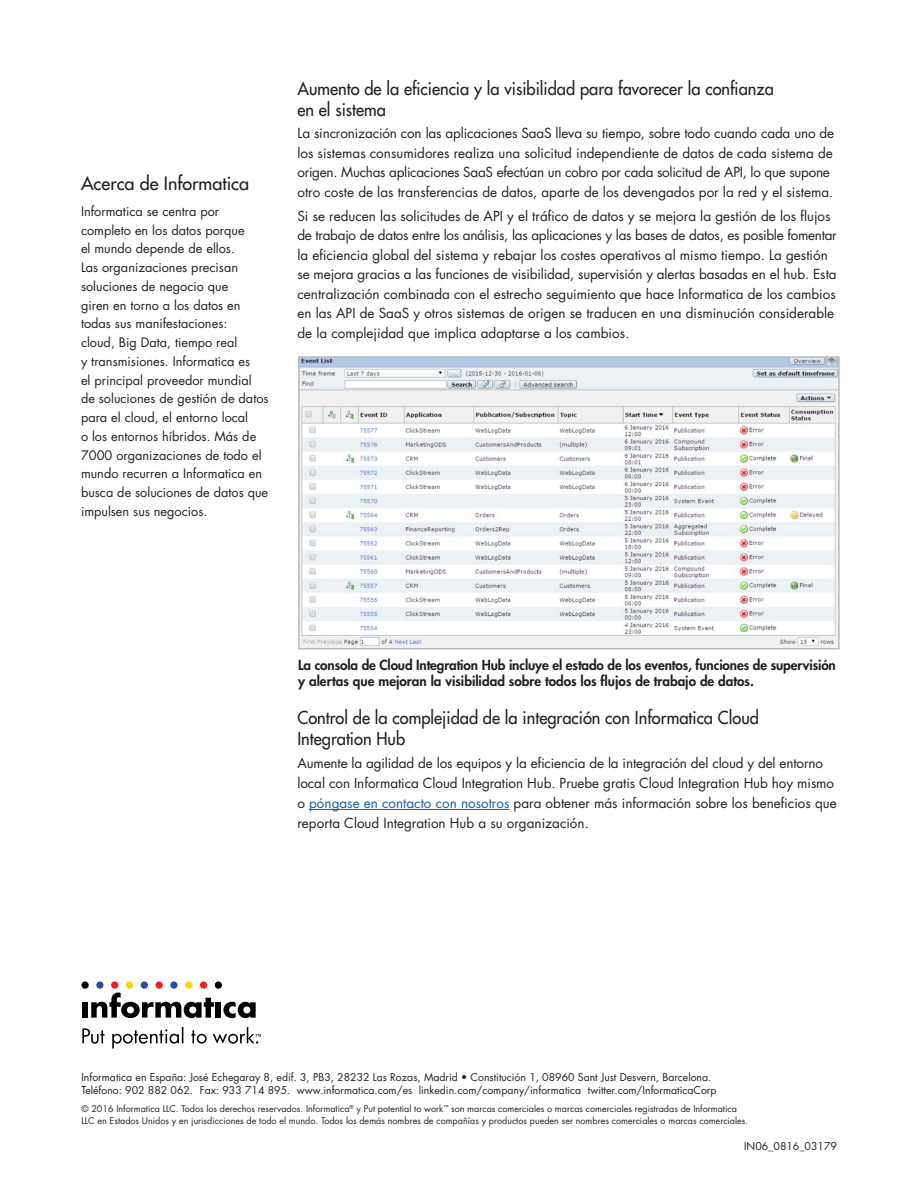
<style>
.page{position:relative;width:918px;height:1188px;background:#fff}
.page>*{position:absolute;margin:0;border:0;box-sizing:border-box;transform-origin:0 0}
.about_infa_header{font:500 18px "Futura Std";color:#231f20}
.header_2{font:500 17.4px/20.9px "Futura Std";color:#231f20;scale:.95 1}
.body_text{font:13.5px/19.5px "Futura Std";color:#231f20}
.t1{font:800 13.5px/16.2px "Futura Std";letter-spacing:-.01em;color:#231f20}
.about_infa_body_text{font:12.75px/18.8px "Futura Std";color:#231f20}
.t2{font:10.5px/13.5px "Futura Std";color:#231f20}
.t3{font:9px/12px "Futura Std";color:#231f20}
.s1{color:#175d9e}
</style>
<div class="page">
<div style="left:82px;top:1002px;width:6px;height:16px;background:#010101"></div>
<svg style="left:91px;top:993px;width:123px;height:25px"></svg>
<div style="left:216px;top:1002px;width:5px;height:16px;background:#010101"></div>
<svg style="left:223px;top:1002px;width:33px;height:16px"></svg>
<div style="left:81px;top:981px;width:8px;height:8px;background:#010101;border-radius:50%"></div>
<div style="left:96px;top:981px;width:8px;height:8px;background:#244ea1;border-radius:50%"></div>
<div style="left:111px;top:981px;width:7px;height:8px;background:#ee1d23;border-radius:50%"></div>
<div style="left:126px;top:981px;width:7px;height:8px;background:#fed304;border-radius:50%"></div>
<div style="left:141px;top:981px;width:7px;height:8px;background:#244ea1;border-radius:50%"></div>
<div style="left:156px;top:981px;width:7px;height:8px;background:#ee1d23;border-radius:50%"></div>
<div style="left:170px;top:981px;width:8px;height:8px;background:#244ea1;border-radius:50%"></div>
<div style="left:200px;top:981px;width:7px;height:8px;background:#ee1d23;border-radius:50%"></div>
<div style="left:185px;top:981px;width:7px;height:8px;background:#fed304;border-radius:50%"></div>
<div style="left:215px;top:981px;width:7px;height:8px;background:#010101;border-radius:50%"></div>
<svg style="left:82px;top:1027px;width:179px;height:22px"></svg>
<hr style="left:309px;top:809px;width:200px;height:1px;background:#175d9e">
<img style="left:301px;top:359px;width:536px;height:288px">
<div style="left:298px;top:356px;width:542px;height:294px;border:2px solid #b9babd"></div>
<p class="about_infa_header" style="left:81px;top:172px;width:170px">Acerca de Informatica</p>
<p class="about_infa_body_text" style="left:81px;top:202px;width:189px">Informatica se centra por completo en los datos porque<br>el mundo depende de ellos.<br>Las organizaciones precisan soluciones de negocio que<br>giren en torno a los datos en todas sus manifestaciones:<br>cloud, Big Data, tiempo real<br>y transmisiones. Informatica es<br>el principal proveedor mundial de soluciones de gestión de datos para el cloud, el entorno local<br>o los entornos híbridos. Más de<br>7000 organizaciones de todo el mundo recurren a Informatica en busca de soluciones de datos que impulsen sus negocios.</p>
<p class="header_2" style="left:297px;top:79px;width:503px">Aumento de la eficiencia y la visibilidad para favorecer la confianza en el sistema</p>
<p class="body_text" style="left:297px;top:124px;width:538px">La sincronización con las aplicaciones SaaS lleva su tiempo, sobre todo cuando cada uno de los sistemas consumidores realiza una solicitud independiente de datos de cada sistema de origen. Muchas aplicaciones SaaS efectúan un cobro por cada solicitud de API, lo que supone otro coste de las transferencias de datos, aparte de los devengados por la red y el sistema.</p>
<p class="body_text" style="left:297px;top:206px;width:541px">Si se reducen las solicitudes de API y el tráfico de datos y se mejora la gestión de los flujos de trabajo de datos entre los análisis, las aplicaciones y las bases de datos, es posible fomentar la eficiencia global del sistema y rebajar los costes operativos al mismo tiempo. La gestión se mejora gracias a las funciones de visibilidad, supervisión y alertas basadas en el hub. Esta centralización combinada con el estrecho seguimiento que hace Informatica de los cambios en las API de SaaS y otros sistemas de origen se traducen en una disminución considerable de la complejidad que implica adaptarse a los cambios.</p>
<p class="t1" style="left:298px;top:657px;width:539px">La consola de Cloud Integration Hub incluye el estado de los eventos, funciones de supervisión y alertas que mejoran la visibilidad sobre todos los flujos de trabajo de datos.</p>
<p class="header_2" style="left:297px;top:707px;width:487px">Control de la complejidad de la integración con Informatica Cloud<br>Integration Hub</p>
<p class="body_text" style="left:297px;top:753px;width:541px;line-height:20.2px">Aumente la agilidad de los equipos y la eficiencia de la integración del cloud y del entorno local con Informatica Cloud Integration Hub. Pruebe gratis Cloud Integration Hub hoy mismo o <span class="s1">póngase en contacto con nosotros</span> para obtener más información sobre los beneficios que reporta Cloud Integration Hub a su organización.</p>
<p class="t2" style="left:81px;top:1070px;width:637px">Informatica en España: José Echegaray 8, edif. 3, PB3, 28232 Las Rozas, Madrid • Constitución 1, 08960 Sant Just Desvern, Barcelona.<br>Teléfono: 902 882 062. Fax: 933 714 895. www.informatica.com/es linkedin.com/company/informatica twitter.com/InformaticaCorp</p>
<p class="t3" style="left:81px;top:1103px;width:668px">© 2016 Informatica LLC. Todos los derechos reservados. Informatica<sup>®</sup> y Put potential to work<sup>™</sup> son marcas comerciales o marcas comerciales registradas de Informatica<br>LLC en Estados Unidos y en jurisdicciones de todo el mundo. Todos los demás nombres de compañías y productos pueden ser nombres comerciales o marcas comerciales.</p>
<p class="t2" style="left:744px;top:1139px;width:94px">IN06_0816_03179</p>
</div>
